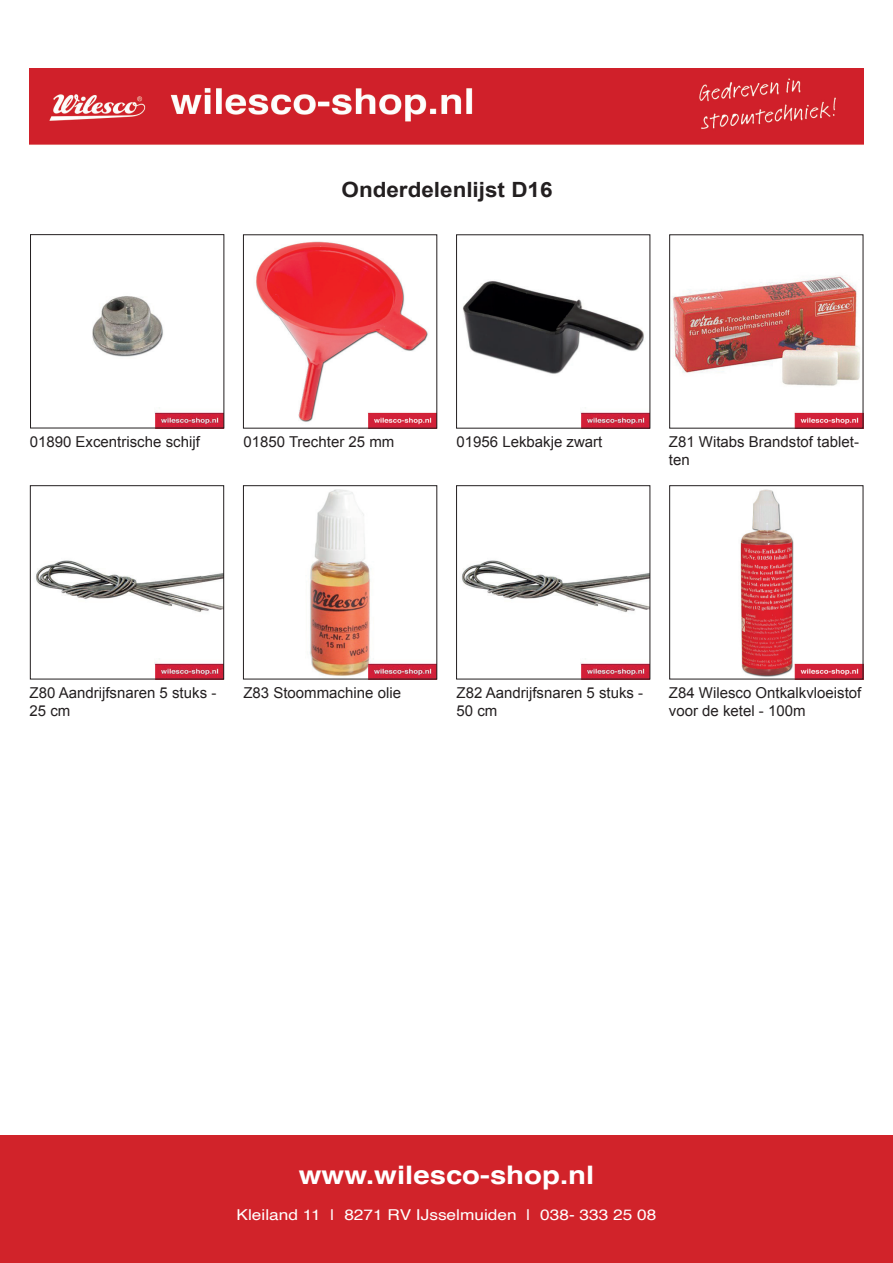
<style>
.page{position:relative;width:893px;height:1263px;background:#fff}
.page>*{position:absolute;margin:0;border:0;box-sizing:border-box;transform-origin:0 0}
.t1{font:700 25.5px "Helvetica";color:#fff;scale:1.15 1}
.t2{font:700 21px "Arial";color:#231f20;scale:1.07 1}
.t3{font:15px/18px "Arial";color:#231f20}
.t4{font:15px "Helvetica";color:#fff;scale:1.15 1}
</style>
<div class="page">
<img style="left:30px;top:68px;width:833px;height:77px">
<img style="left:92px;top:296px;width:130px;height:130px">
<div style="left:30px;top:234px;width:194px;height:194px;border:1px solid #231f20"></div>
<img style="left:36px;top:560px;width:186px;height:117px">
<div style="left:30px;top:485px;width:194px;height:194px;border:1px solid #231f20"></div>
<img style="left:256px;top:241px;width:179px;height:185px">
<img style="left:309px;top:489px;width:126px;height:188px">
<div style="left:243px;top:485px;width:194px;height:194px;border:1px solid #231f20"></div>
<img style="left:463px;top:281px;width:185px;height:145px">
<img style="left:462px;top:560px;width:186px;height:117px">
<div style="left:456px;top:485px;width:194px;height:194px;border:1px solid #231f20"></div>
<img style="left:671px;top:275px;width:190px;height:151px">
<img style="left:740px;top:489px;width:121px;height:188px">
<div style="left:669px;top:485px;width:194px;height:194px;border:1px solid #231f20"></div>
<div style="left:0;top:1135px;width:893px;height:128px;background:#d1232a"></div>
<h2 class="t2" style="left:342px;top:176px;width:199px">Onderdelenlijst D16</h2>
<p class="t3" style="left:30px;top:433px;width:172px">01890 Excentrische schijf</p>
<p class="t3" style="left:243px;top:433px;width:152px">01850 Trechter 25 mm</p>
<p class="t3" style="left:457px;top:433px;width:147px">01956 Lekbakje zwart</p>
<p class="t3" style="left:669px;top:433px;width:192px">Z81 Witabs Brandstof tablet&shy;ten</p>
<p class="t3" style="left:30px;top:684px;width:188px">Z80 Aandrijfsnaren 5 stuks -<br>25 cm</p>
<p class="t3" style="left:243px;top:684px;width:159px">Z83 Stoommachine olie</p>
<p class="t3" style="left:457px;top:684px;width:188px">Z82 Aandrijfsnaren 5 stuks -<br>50 cm</p>
<p class="t3" style="left:669px;top:684px;width:194px">Z84 Wilesco Ontkalkvloeistof voor de ketel - 100m</p>
<h1 class="t1" style="left:299px;top:1159px;width:258px">www.wilesco-shop.nl</h1>
<p class="t4" style="left:237px;top:1203px;width:366px">Kleiland 11 | 8271 RV IJsselmuiden | 038- 333 25 08</p>
</div>
